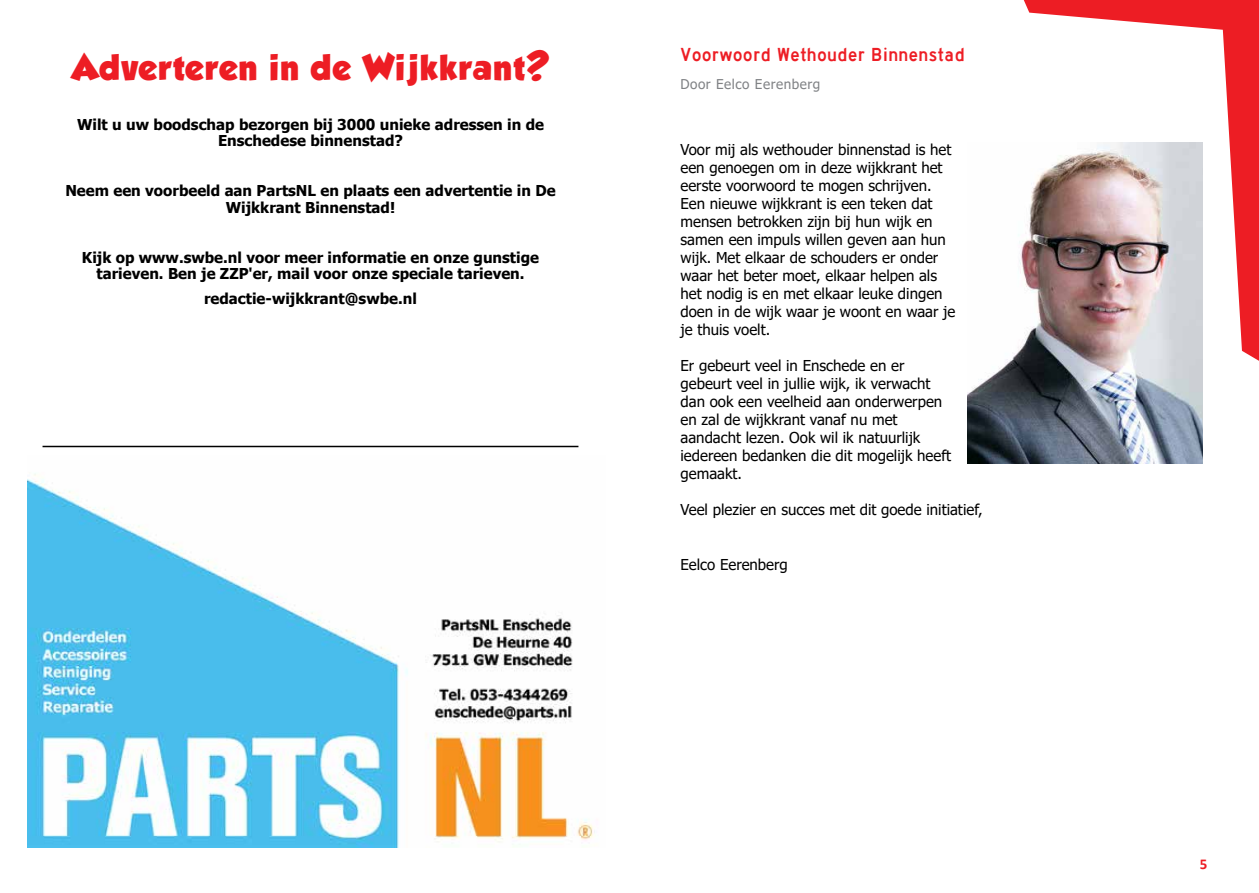
<style>
.page{position:relative;width:1259px;height:893px;background:#fff}
.page>*{position:absolute;margin:0;border:0;box-sizing:border-box;transform-origin:0 0}
.t1{font:31.5px "GROBOLD";letter-spacing:.04em;color:#ed1d24}
.t2{font:19.5px "Highway Gothic";letter-spacing:.04em;color:#ed1d24}
.t3{font:15px/18px "Tahoma";color:#000}
.t4{font:700 15px/16.5px "Tahoma";color:#000;text-align:center}
.t5{font:700 15px "Calibri";color:#ed1d24}
.t6{font:13.5px "Tahoma";letter-spacing:.04em;color:#808285}
</style>
<div class="page">
<svg style="left:1023px;top:0;width:236px;height:373px"></svg>
<img style="left:967px;top:142px;width:235px;height:321px">
<img style="left:28px;top:474px;width:567px;height:374px">
<hr style="left:43px;top:446px;width:535px;height:1px;background:#000">
<h1 class="t1" style="left:72px;top:49px;width:479px">Adverteren in de Wijkkrant?</h1>
<p class="t4" style="left:77px;top:117px;width:468px">Wilt u uw boodschap bezorgen bij 3000 unieke adressen in de<br>Enschedese binnenstad?</p>
<p class="t4" style="left:65px;top:183px;width:492px">Neem een voorbeeld aan PartsNL en plaats een advertentie in De<br>Wijkkrant Binnenstad!</p>
<p class="t4" style="left:82px;top:250px;width:458px">Kijk op www.swbe.nl voor meer informatie en onze gunstige tarieven. Ben je ZZP'er, mail voor onze speciale tarieven.</p>
<p class="t4" style="left:204px;top:291px;width:214px">redactie-wijkkrant@swbe.nl</p>
<h2 class="t2" style="left:680px;top:44px;width:285px">Voorwoord Wethouder Binnenstad</h2>
<p class="t6" style="left:680px;top:75px;width:141px">Door Eelco Eerenberg</p>
<p class="t3" style="left:680px;top:142px;width:276px">Voor mij als wethouder binnenstad is het een genoegen om in deze wijkkrant het eerste voorwoord te mogen schrijven.<br>Een nieuwe wijkkrant is een teken dat mensen betrokken zijn bij hun wijk en samen een impuls willen geven aan hun wijk. Met elkaar de schouders er onder waar het beter moet, elkaar helpen als het nodig is en met elkaar leuke dingen doen in de wijk waar je woont en waar je je thuis voelt.</p>
<p class="t3" style="left:680px;top:358px;width:272px">Er gebeurt veel in Enschede en er gebeurt veel in jullie wijk, ik verwacht dan ook een veelheid aan onderwerpen en zal de wijkkrant vanaf nu met aandacht lezen. Ook wil ik natuurlijk iedereen bedanken die dit mogelijk heeft gemaakt.</p>
<p class="t3" style="left:680px;top:502px;width:303px">Veel plezier en succes met dit goede initiatief,</p>
<p class="t3" style="left:680px;top:556px;width:109px">Eelco Eerenberg</p>
<p class="t5" style="left:1200px;top:853px;width:9px">5</p>
</div>
